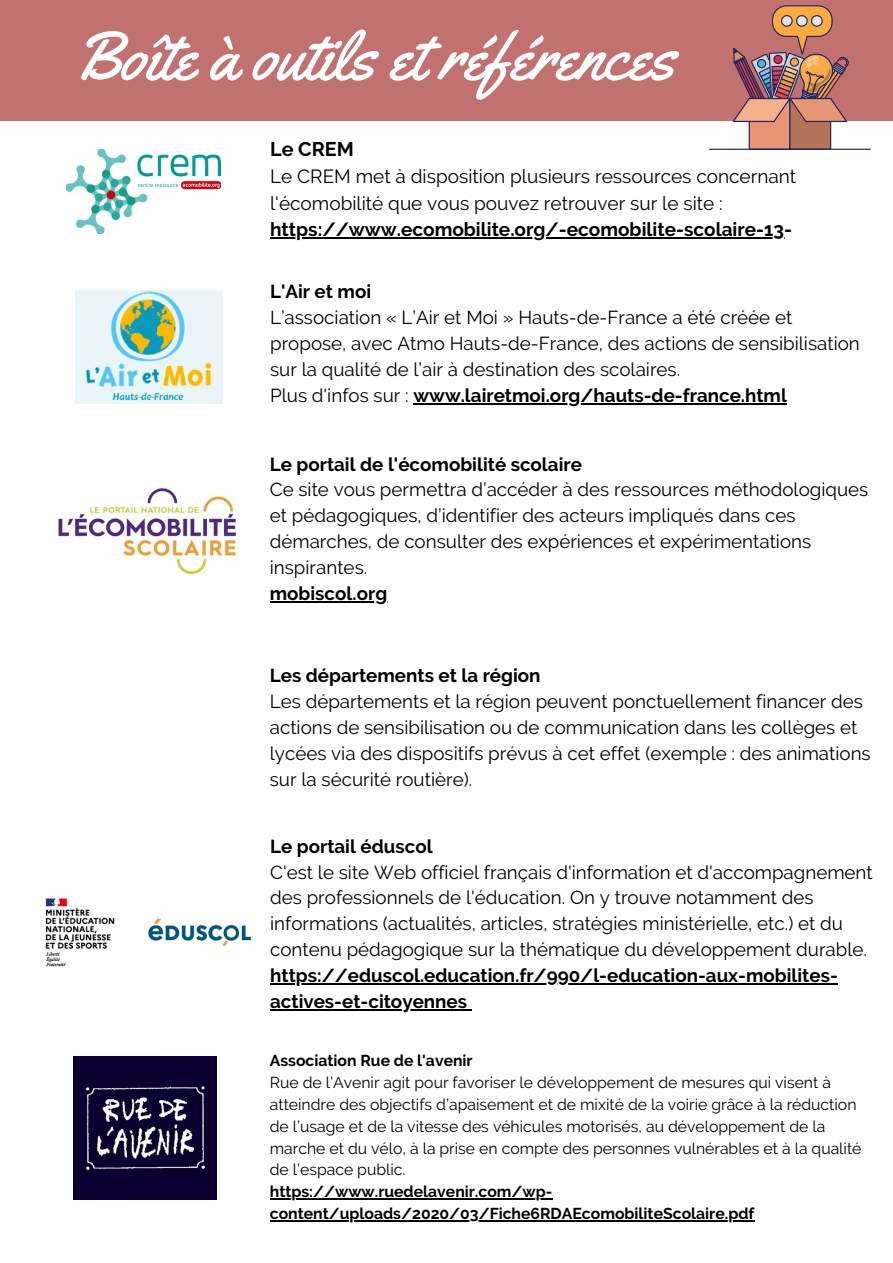
<style>
.page{position:relative;width:893px;height:1263px;background:#c27171}
.page>*{position:absolute;margin:0;border:0;box-sizing:border-box;transform-origin:0 0}
.t1{font:68.25px "Yellowtail";color:#fff}
.t2{font:700 19.73px "Raleway";color:#000}
.t3{font:18.98px/26.4px "Raleway";color:#000}
.t4{font:18.75px/25.9px "Raleway";color:#000}
.t5{font:700 18.75px/25.9px "Raleway";color:#000}
.t6{font:15.75px/21.9px "Raleway";color:#000}
.t7{font:700 15.75px/21.9px "Raleway";color:#000}
.s1{font-weight:700}
.s2{font-weight:400}
</style>
<div class="page">
<div style="left:0;top:121px;width:893px;height:1142px;background:#fff"></div>
<img style="left:76px;top:290px;width:146px;height:114px">
<img style="left:66px;top:150px;width:154px;height:83px">
<img style="left:58px;top:488px;width:178px;height:87px">
<img style="left:45px;top:898px;width:207px;height:69px">
<img style="left:74px;top:1056px;width:142px;height:143px">
<hr style="left:270px;top:237px;width:514px;height:2px;background:#000">
<hr style="left:709px;top:149px;width:162px;height:1px;background:#24265d">
<svg style="left:732px;top:5px;width:116px;height:145px"></svg>
<hr style="left:413px;top:403px;width:374px;height:2px;background:#000">
<hr style="left:270px;top:601px;width:117px;height:2px;background:#000">
<hr style="left:270px;top:983px;width:568px;height:2px;background:#000">
<hr style="left:270px;top:1009px;width:197px;height:2px;background:#000">
<hr style="left:270px;top:1198px;width:282px;height:1px;background:#000">
<hr style="left:270px;top:1220px;width:484px;height:1px;background:#000">
<p class="t1" style="left:74px;top:13px;width:602px">Boîte à outils et références</p>
<p class="t2" style="left:270px;top:138px;width:85px">Le CREM</p>
<p class="t3" style="left:270px;top:163px;width:528px">Le CREM met à disposition plusieurs ressources concernant l'écomobilité que vous pouvez retrouver sur le site : <span class="s1">https://www.ecomobilite.org/-ecomobilite-scolaire-13-</span></p>
<p class="t5" style="left:270px;top:279px;width:103px">L'Air et moi</p>
<p class="t4" style="left:270px;top:305px;width:591px">L’association « L’Air et Moi » Hauts-de-France a été créée et propose, avec Atmo Hauts-de-France, des actions de sensibilisation sur la qualité de l’air à destination des scolaires.</p>
<p class="t5" style="left:270px;top:382px;width:518px"><span class="s2">Plus d'infos sur :</span> www.lairetmoi.org/hauts-de-france.html</p>
<p class="t5" style="left:270px;top:451px;width:314px">Le portail de l'écomobilité scolaire</p>
<p class="t4" style="left:270px;top:477px;width:600px">Ce site vous permettra d’accéder à des ressources méthodologiques et pédagogiques, d’identifier des acteurs impliqués dans ces démarches, de consulter des expériences et expérimentations inspirantes.</p>
<p class="t5" style="left:270px;top:580px;width:119px">mobiscol.org</p>
<p class="t5" style="left:270px;top:663px;width:272px">Les départements et la région</p>
<p class="t4" style="left:270px;top:689px;width:602px">Les départements et la région peuvent ponctuellement financer des actions de sensibilisation ou de communication dans les collèges et lycées via des dispositifs prévus à cet effet (exemple : des animations sur la sécurité routière).</p>
<p class="t5" style="left:270px;top:833px;width:164px">Le portail éduscol</p>
<p class="t4" style="left:270px;top:859px;width:604px">C'est le site Web officiel français d'information et d'accompagnement des professionnels de l'éducation. On y trouve notamment des informations (actualités, articles, stratégies ministérielle, etc.) et du contenu pédagogique sur la thématique du développement durable.</p>
<p class="t5" style="left:270px;top:962px;width:569px">https://eduscol.education.fr/990/l-education-aux-mobilites&shy;actives-et-citoyennes</p>
<p class="t7" style="left:270px;top:1049px;width:204px">Association Rue de l'avenir</p>
<p class="t6" style="left:270px;top:1071px;width:588px">Rue de l’Avenir agit pour favoriser le développement de mesures qui visent à atteindre des objectifs d’apaisement et de mixité de la voirie grâce à la réduction de l’usage et de la vitesse des véhicules motorisés, au développement de la marche et du vélo, à la prise en compte des personnes vulnérables et à la qualité de l’espace public.</p>
<p class="t7" style="left:270px;top:1181px;width:486px">https://www.ruedelavenir.com/wp&shy;content/uploads/2020/03/Fiche6RDAEcomobiliteScolaire.pdf</p>
</div>
